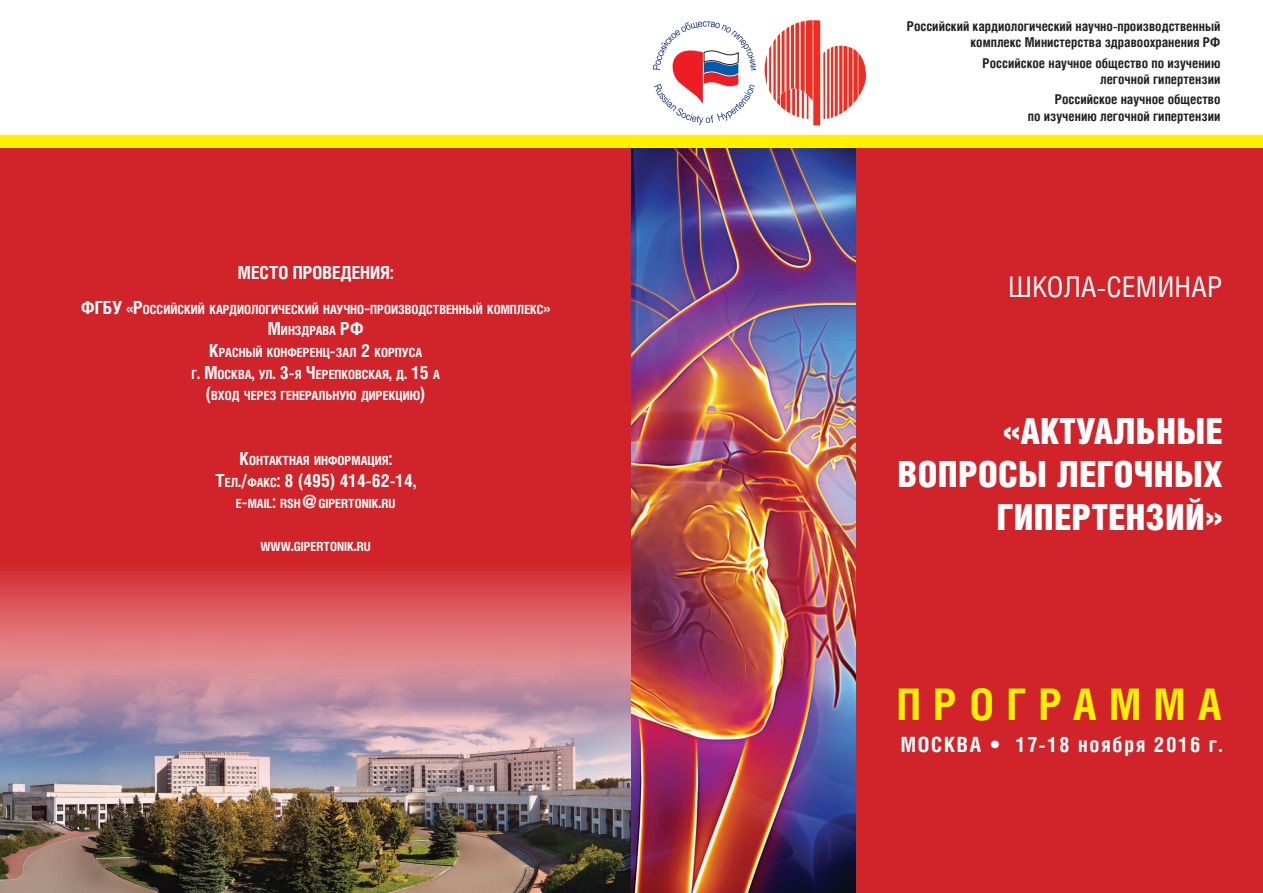
<style>
.page{position:relative;width:1263px;height:893px;background:#fff}
.page>*{position:absolute;margin:0;border:0;box-sizing:border-box;transform-origin:0 0}
.t1{font:700 43.5px "Helios Cond";letter-spacing:.29em;color:#fff101}
.text{font:900 36px/43.2px "Helios Cond";letter-spacing:.005em;color:#fff;text-align:right}
.t2{font:28.5px "Helios Cond";letter-spacing:.005em;color:#fff}
.t3{font:700 21px "Helios Cond";letter-spacing:.08em;color:#fff}
.t4{font:700 18px "Helios Cond";color:#fff}
.t5{font:700 13.5px/16.2px "Helios Cond";color:#231f20;text-align:right}
.t6{font:700 12.6px "Helios Cond";color:#fff}
.s1{font-size:12.6px}
.s2{font-size:18px}
</style>
<div class="page">
<div style="left:799px;top:137px;width:464px;height:756px;background:#d1232a"></div>
<div style="left:0;top:137px;width:639px;height:756px;background:#d1232a"></div>
<img style="left:0;top:571px;width:631px;height:322px">
<img style="left:631px;top:148px;width:224px;height:745px">
<div style="left:0;top:135px;width:1263px;height:13px;background:#fff101"></div>
<svg style="left:653px;top:21px;width:103px;height:104px"></svg>
<svg style="left:765px;top:20px;width:101px;height:105px"></svg>
<p class="t4" style="left:238px;top:262px;width:157px">МЕСТО ПРОВЕДЕНИЯ:</p>
<p class="t4" style="left:81px;top:297px;width:70px">ФГБУ «Р<span class="s1">ОССИ</span></p>
<p class="t6" style="left:170px;top:302px;width:61px">ЙСКИЙ КАРДИО</p>
<p class="t6" style="left:251px;top:302px;width:127px">ЛОГИЧЕСКИЙ НАУЧНО<span class="s2">-</span>ПРОИ</p>
<p class="t6" style="left:398px;top:302px;width:15px">ЗВОДСТВЕНН</p>
<p class="t6" style="left:466px;top:302px;width:37px">ЫЙ КОМП</p>
<p class="t6" style="left:517px;top:302px;width:35px">ЛЕКС<span class="s2">»</span></p>
<p class="t6" style="left:268px;top:323px;width:97px"><span class="s2">М</span>ИНЗДРАВА <span class="s2">РФ</span></p>
<p class="t6" style="left:209px;top:345px;width:73px"><span class="s2">К</span>РАСНЫЙ КОНФЕРЕН</p>
<p class="t6" style="left:323px;top:345px;width:66px">Ц<span class="s2">-</span>ЗАЛ <span class="s2">2</span> КОРПУС</p>
<p class="t6" style="left:415px;top:345px;width:8px">А</p>
<p class="t6" style="left:191px;top:367px;width:132px">Г<span class="s2">. М</span>ОСКВА<span class="s2">,</span> УЛ<span class="s2">. 3-</span>Я <span class="s2">Ч</span>ЕРЕП</p>
<p class="t6" style="left:342px;top:367px;width:100px">КОВС КАЯ<span class="s2">,</span> Д<span class="s2">. 15</span> А</p>
<p class="t6" style="left:206px;top:388px;width:82px"><span class="s2">(</span>ВХОД ЧЕРЕЗ ГЕНЕР</p>
<p class="t6" style="left:311px;top:388px;width:58px">АЛЬНУЮ ДИРЕ</p>
<p class="t6" style="left:389px;top:388px;width:38px">КЦИЮ<span class="s2">)</span></p>
<p class="t6" style="left:239px;top:453px;width:84px"><span class="s2">К</span>ОНТАКТНАЯ ИНФОРМ</p>
<p class="t6" style="left:361px;top:453px;width:33px">АЦИЯ<span class="s2">:</span></p>
<p class="t4" style="left:216px;top:469px;width:202px">Т<span class="s1">ЕЛ</span>./<span class="s1">ФАКС</span>: 8 (495) 414-62-14,</p>
<p class="t6" style="left:236px;top:496px;width:161px">E<span class="s2">-</span>MAIL<span class="s2">:</span> RSH<span class="s2">@</span>GIPERTONIK<span class="s2">.</span>RU</p>
<p class="t6" style="left:260px;top:539px;width:112px">WWW<span class="s2">.</span>GIPERTONIK<span class="s2">.</span>RU</p>
<p class="t5" style="left:907px;top:18px;width:315px">Российский кардиологический научно-производственный комплекс Министерства здравоохранения РФ</p>
<p class="t5" style="left:982px;top:55px;width:239px">Российское научное общество по изучению</p>
<p class="t5" style="left:1100px;top:71px;width:122px">легочной гипертензии</p>
<p class="t5" style="left:1055px;top:91px;width:167px">Российское научное общество</p>
<p class="t5" style="left:1028px;top:107px;width:194px">по изучению легочной гипертензии</p>
<p class="t2" style="left:1008px;top:270px;width:216px">ШКОЛА-СЕМИНАР</p>
<p class="text" style="left:898px;top:409px;width:326px">«АКТУАЛЬНЫЕ<br>ВОПРОСЫ ЛЕГОЧНЫХ<br>ГИПЕРТЕНЗИЙ»</p>
<p class="t1" style="left:897px;top:678px;width:326px">ПРОГРАММА</p>
<p class="t3" style="left:901px;top:732px;width:323px">МОСКВА • 17-18 ноября 2016 г.</p>
</div>
